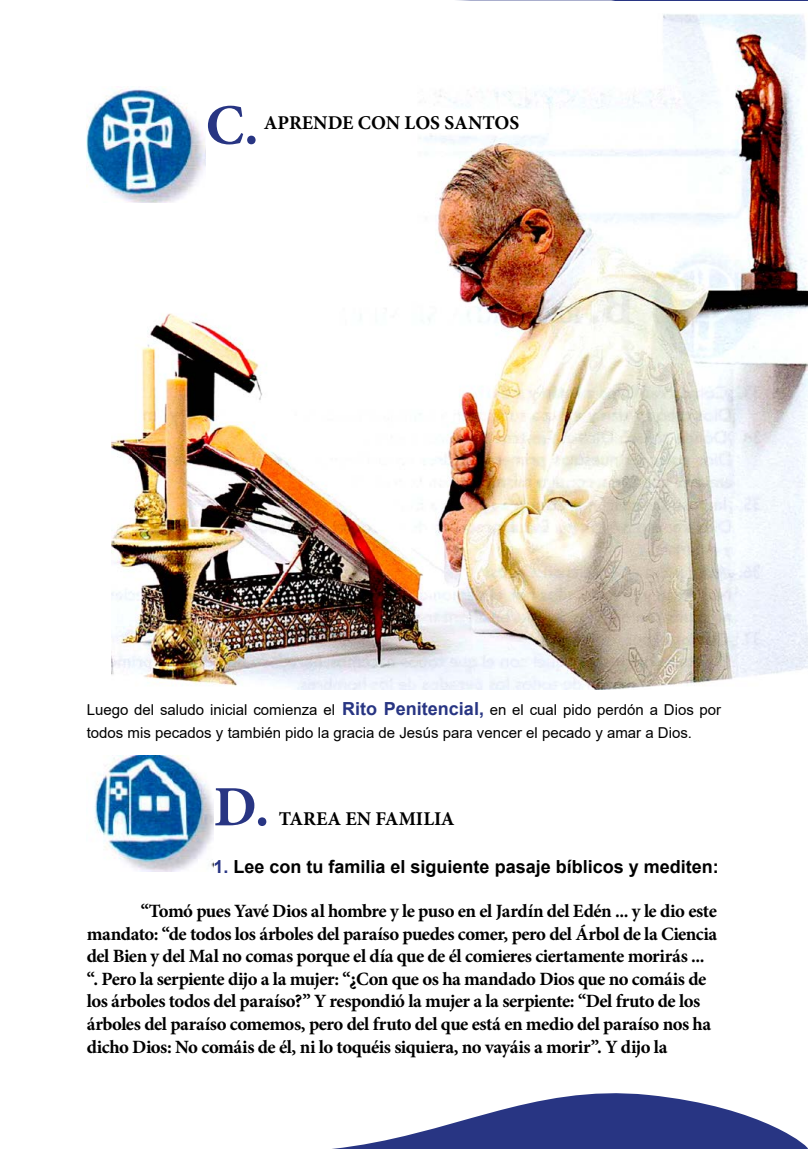
<style>
.page{position:relative;width:808px;height:1149px;background:#fff}
.page>*{position:absolute;margin:0;border:0;box-sizing:border-box;transform-origin:0 0}
.t1{font:700 57px "Minion Pro";color:#283583}
.t2{font:700 19.5px "Minion Pro";color:#000}
.t3{font:700 18.75px/22.5px "Minion Pro";letter-spacing:-.025em;color:#000}
.t4{font:700 18px "Arial";color:#000}
.t5{font:15px/22.5px "Arial";color:#000}
.s1{font-weight:700;font-size:18px;color:#283583}
.s2{color:#283583}
</style>
<div class="page">
<svg style="left:341px;top:1093px;width:467px;height:55px"></svg>
<img style="left:111px;top:14px;width:697px;height:674px">
<img style="left:87px;top:86px;width:119px;height:116px">
<img style="left:94px;top:755px;width:119px;height:115px">
<h1 class="t1" style="left:206px;top:85px;width:55px">C.</h1>
<p class="t2" style="left:264px;top:109px;width:257px">APRENDE CON LOS SANTOS</p>
<p class="t5" style="left:87px;top:698px;width:636px">Luego del saludo inicial comienza el <span class="s1">Rito Penitencial,</span> en el cual pido perdón a Dios por todos mis pecados y también pido la gracia de Jesús para vencer el pecado y amar a Dios.</p>
<h1 class="t1" style="left:213px;top:766px;width:57px">D.</h1>
<p class="t2" style="left:279px;top:805px;width:177px">TAREA EN FAMILIA</p>
<p class="t4" style="left:213px;top:853px;width:507px"><span class="s2">1.</span> Lee con tu familia el siguiente pasaje bíblicos y mediten:</p>
<p class="t3" style="left:87px;top:899px;width:632px;text-indent:54px">“Tomó pues Yavé Dios al hombre y le puso en el Jardín del Edén ... y le dio este mandato: “de todos los árboles del paraíso puedes comer, pero del Árbol de la Ciencia del Bien y del Mal no comas porque el día que de él comieres ciertamente morirás ... “. Pero la serpiente dijo a la mujer: “¿Con que os ha mandado Dios que no comáis de los árboles todos del paraíso?” Y respondió la mujer a la serpiente: “Del fruto de los árboles del paraíso comemos, pero del fruto del que está en medio del paraíso nos ha dicho Dios: No comáis de él, ni lo toquéis siquiera, no vayáis a morir”. Y dijo la</p>
</div>
